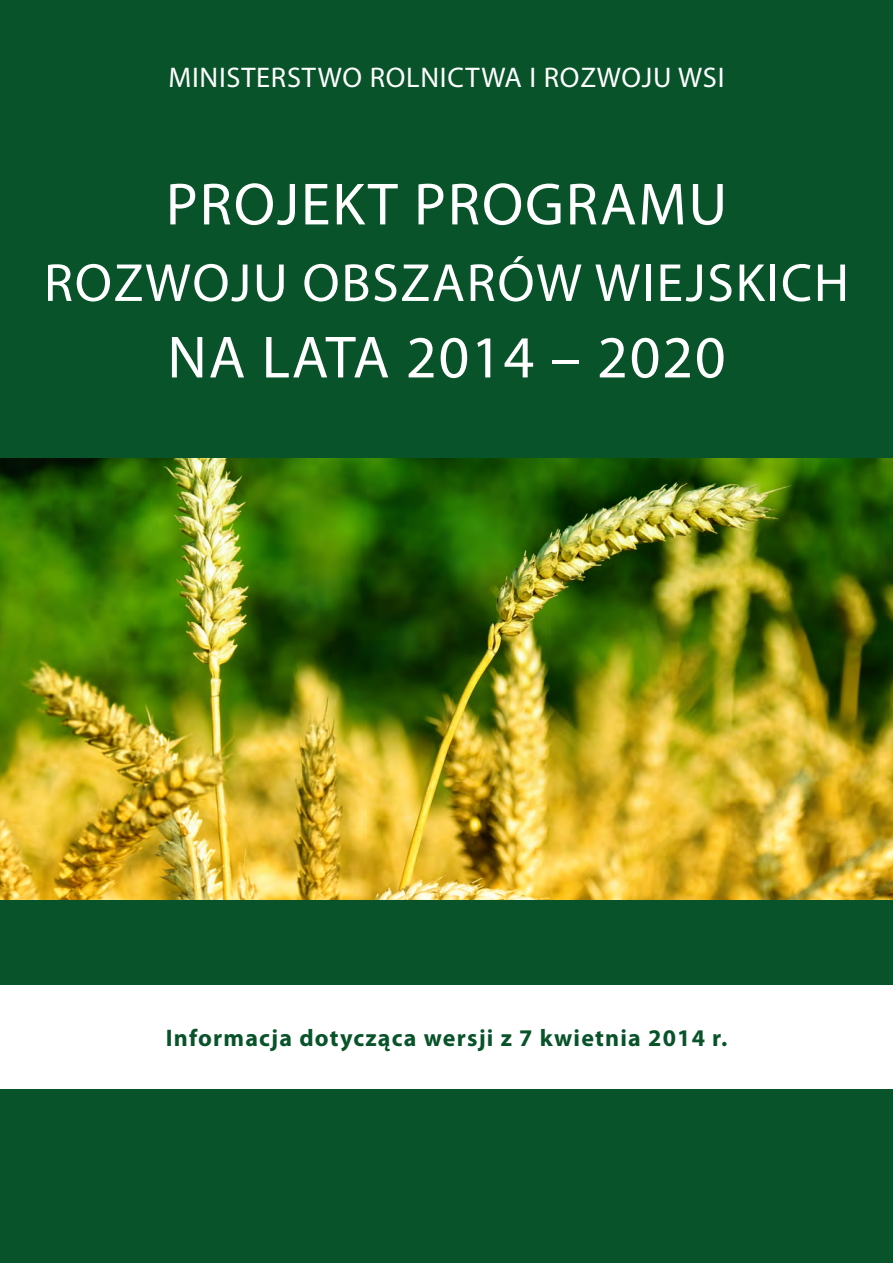
<style>
.page{position:relative;width:893px;height:1263px;background:#08532a}
.page>*{position:absolute;margin:0;border:0;box-sizing:border-box;transform-origin:0 0}
.t1{font:60px "Myriad Pro";letter-spacing:.03em;color:#fff}
.t2{font:54px "Myriad Pro";letter-spacing:.03em;color:#fff}
.t3{font:28.5px "Myriad Pro";letter-spacing:.025em;color:#fff}
.t4{font:700 24px "Myriad Pro";letter-spacing:.05em;color:#08532a}
</style>
<div class="page">
<img style="left:0;top:458px;width:893px;height:441px">
<div style="left:0;top:985px;width:893px;height:104px;background:#fff"></div>
<p class="t3" style="left:168px;top:60px;width:558px">MINISTERSTWO ROLNICTWA I ROZWOJU WSI</p>
<p class="t1" style="left:166px;top:167px;width:563px">PROJEKT PROGRAMU</p>
<p class="t2" style="left:44px;top:249px;width:807px">ROZWOJU OBSZARÓW WIEJSKICH</p>
<p class="t1" style="left:167px;top:320px;width:560px">NA LATA 2014 – 2020</p>
<p class="t4" style="left:166px;top:1022px;width:563px">Informacja dotycząca wersji z 7 kwietnia 2014 r.</p>
</div>
